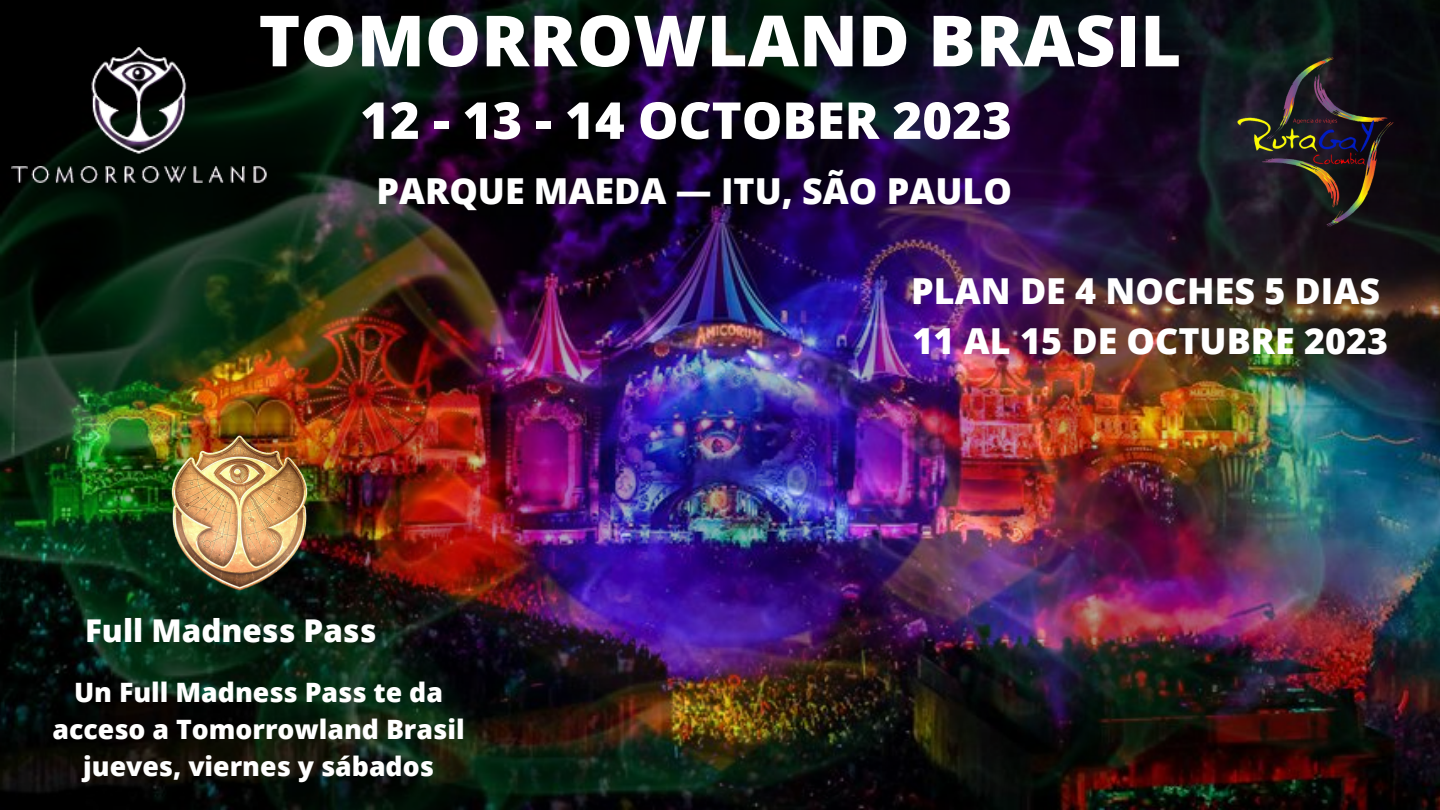
<style>
.page{position:relative;width:1440px;height:810px;background:#fff}
.page>*{position:absolute;margin:0;border:0;box-sizing:border-box;transform-origin:0 0}
.t1{font:800 70.7px "Open Sans";color:#fff}
.t2{font:800 51px "Open Sans";color:#fff}
.t3{font:800 35.8px/49.8px "Open Sans";color:#fff}
.t4{font:800 31.4px "Open Sans";color:#fff}
.t5{font:800 26.7px/37.2px "Open Sans";color:#fff;text-align:center}
</style>
<div class="page">
<img style="left:0;top:0;width:1440px;height:810px">
<img style="left:0;top:0;width:309px;height:238px">
<img style="left:1220px;top:42px;width:194px;height:197px">
<img style="left:144px;top:418px;width:191px;height:190px">
<h1 class="t1" style="left:259px;top:-9px;width:924px">TOMORROWLAND BRASIL</h1>
<h2 class="t2" style="left:360px;top:84px;width:653px">12 - 13 - 14 OCTOBER 2023</h2>
<h3 class="t3" style="left:376px;top:165px;width:637px">PARQUE MAEDA — ITU, SÃO PAULO</h3>
<p class="t4" style="left:85px;top:608px;width:293px">Full Madness Pass</p>
<p class="t5" style="left:53px;top:673px;width:414px">Un Full Madness Pass te da acceso a Tomorrowland Brasil jueves, viernes y sábados</p>
<h3 class="t3" style="left:911px;top:265px;width:478px">PLAN DE 4 NOCHES 5 DIAS<br>11 AL 15 DE OCTUBRE 2023</h3>
</div>
